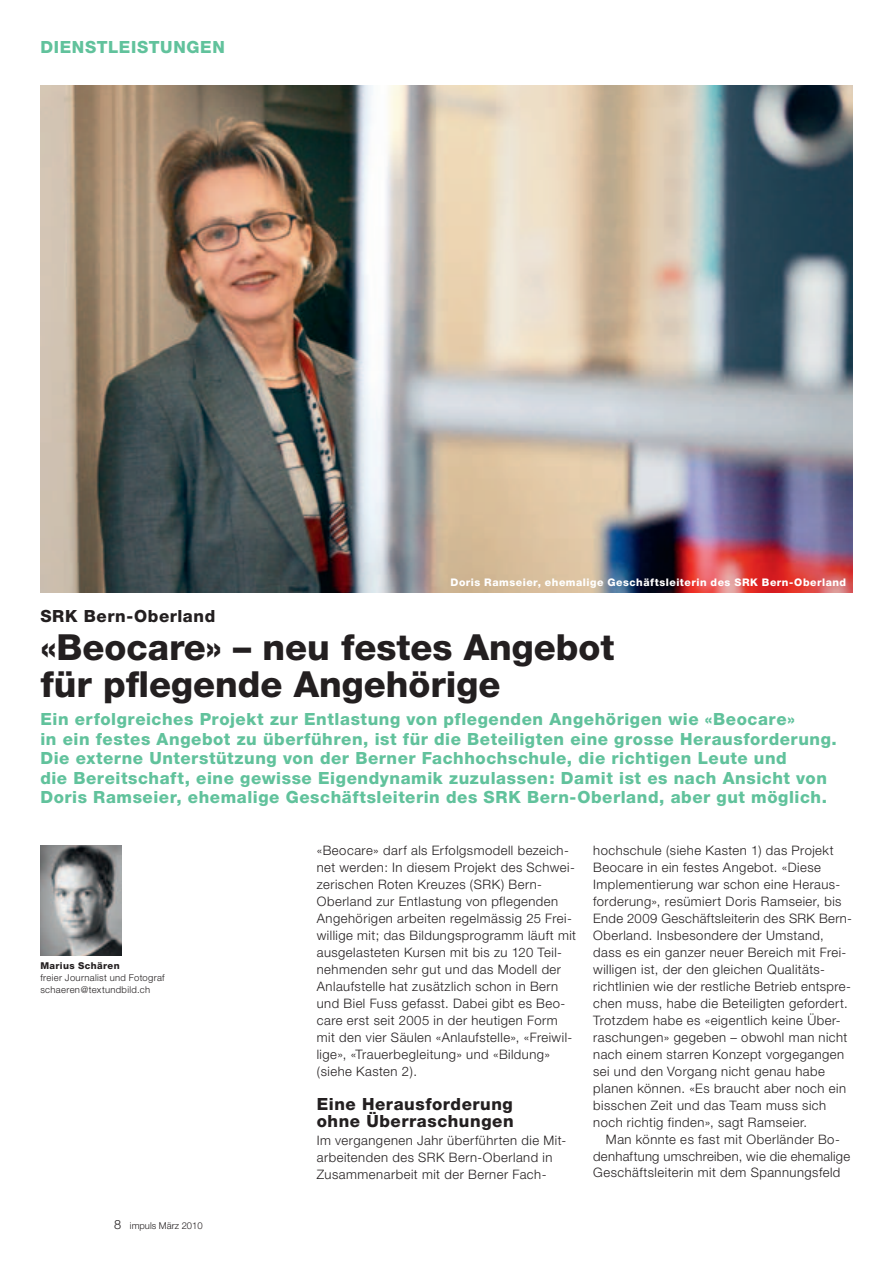
<style>
.page{position:relative;width:893px;height:1263px;background:#fff}
.page>*{position:absolute;margin:0;border:0;box-sizing:border-box;transform-origin:0 0}
.t1{font:800 36px/37.5px "Helvetica Neue";color:#231f20}
.t2{font:800 16.8px/19.5px "Helvetica Neue";letter-spacing:.035em;color:#61c29c}
.t3{font:800 16.8px/17px "Helvetica Neue";letter-spacing:.035em;color:#231f20}
.t4{font:300 13.05px/17px "Helvetica Neue";letter-spacing:.035em;color:#231f20}
.t5{font:800 10.5px "Helvetica Neue";letter-spacing:.05em;color:#fff}
.t6{font:300 9.45px/12px "Helvetica Neue";letter-spacing:.035em;color:#231f20}
.t7{font:300 9.45px "Helvetica Neue";color:#231f20}
.t8{font:800 9.45px "Helvetica Neue";letter-spacing:.04em;color:#231f20}
.s1{font-size:12.75px}
</style>
<div class="page">
<img style="left:40px;top:85px;width:813px;height:507px">
<img style="left:40px;top:845px;width:81px;height:110px">
<p class="t2" style="left:40px;top:37px;width:25px">Dienst</p>
<p class="t2" style="left:108px;top:37px;width:22px">leist</p>
<p class="t2" style="left:160px;top:37px;width:27px">ungen</p>
<p class="t5" style="left:451px;top:576px;width:397px">Doris Ramseier, ehemalige Geschäftsleiterin des SRK Bern-Oberland</p>
<p class="t3" style="left:40px;top:608px;width:176px">SRK Bern-Oberland</p>
<h1 class="t1" style="left:40px;top:628px;width:576px">«Beocare» – neu festes Angebot für pflegende Angehörige</h1>
<p class="t2" style="left:40px;top:710px;width:798px">Ein erfolgreiches Projekt zur Entlastung von pflegenden Angehörigen wie «Beocare»<br>in ein festes Angebot zu überführen, ist für die Beteiligten eine grosse Herausforderung.<br>Die externe Unterstützung von der Berner Fachhochschule, die richtigen Leute und<br>die Bereitschaft, eine gewisse Eigendynamik zuzulassen: Damit ist es nach Ansicht von Doris Ramseier, ehemalige Geschäftsleiterin des SRK Bern-Oberland, aber gut möglich.</p>
<p class="t8" style="left:40px;top:960px;width:81px">Marius Schären</p>
<p class="t6" style="left:40px;top:971px;width:126px">freier Journalist und Fotograf schaeren@textundbild.ch</p>
<p class="t7" style="left:114px;top:1220px;width:90px"><span class="s1">8</span> impuls März 2010</p>
<p class="t4" style="left:317px;top:842px;width:261px">«Beocare» darf als Erfolgsmodell bezeich&shy;net werden: In diesem Projekt des Schwei&shy;zerischen Roten Kreuzes (SRK) Bern-Oberland zur Entlastung von pflegenden Angehörigen arbeiten regelmässig 25 Frei&shy;willige mit; das Bildungsprogramm läuft mit ausgelasteten Kursen mit bis zu 120 Teil&shy;nehmenden sehr gut und das Modell der Anlaufstelle hat zusätzlich schon in Bern und Biel Fuss gefasst. Dabei gibt es Beo&shy;care erst seit 2005 in der heutigen Form mit den vier Säulen «Anlaufstelle», «Freiwil&shy;lige», «Trauerbegleitung» und «Bildung» (siehe Kasten 2).</p>
<p class="t3" style="left:317px;top:1095px;width:198px">Eine Herausforderung ohne Überraschungen</p>
<p class="t4" style="left:317px;top:1131px;width:251px">Im vergangenen Jahr überführten die Mit&shy;arbeitenden des SRK Bern-Oberland in<br>Zusammenarbeit mit der Berner Fach-</p>
<p class="t4" style="left:593px;top:842px;width:259px">hochschule (siehe Kasten 1) das Projekt Beocare in ein festes Angebot. «Diese Implementierung war schon eine Heraus&shy;forderung», resümiert Doris Ramseier, bis Ende 2009 Geschäftsleiterin des SRK Bern-Oberland. Insbesondere der Umstand, dass es ein ganzer neuer Bereich mit Frei&shy;willigen ist, der den gleichen Qualitäts&shy;richtlinien wie der restliche Betrieb entspre&shy;chen muss, habe die Beteiligten gefordert.<br>Trotzdem habe es «eigentlich keine Über&shy;raschungen» gegeben – obwohl man nicht nach einem starren Konzept vorgegangen sei und den Vorgang nicht genau habe planen können. «Es braucht aber noch ein bisschen Zeit und das Team muss sich noch richtig finden», sagt Ramseier.</p>
<p class="t4" style="left:593px;top:1130px;width:259px;text-indent:13px">Man könnte es fast mit Oberländer Bo&shy;denhaftung umschreiben, wie die ehemalige<br>Geschäftsleiterin mit dem Spannungsfeld</p>
</div>
